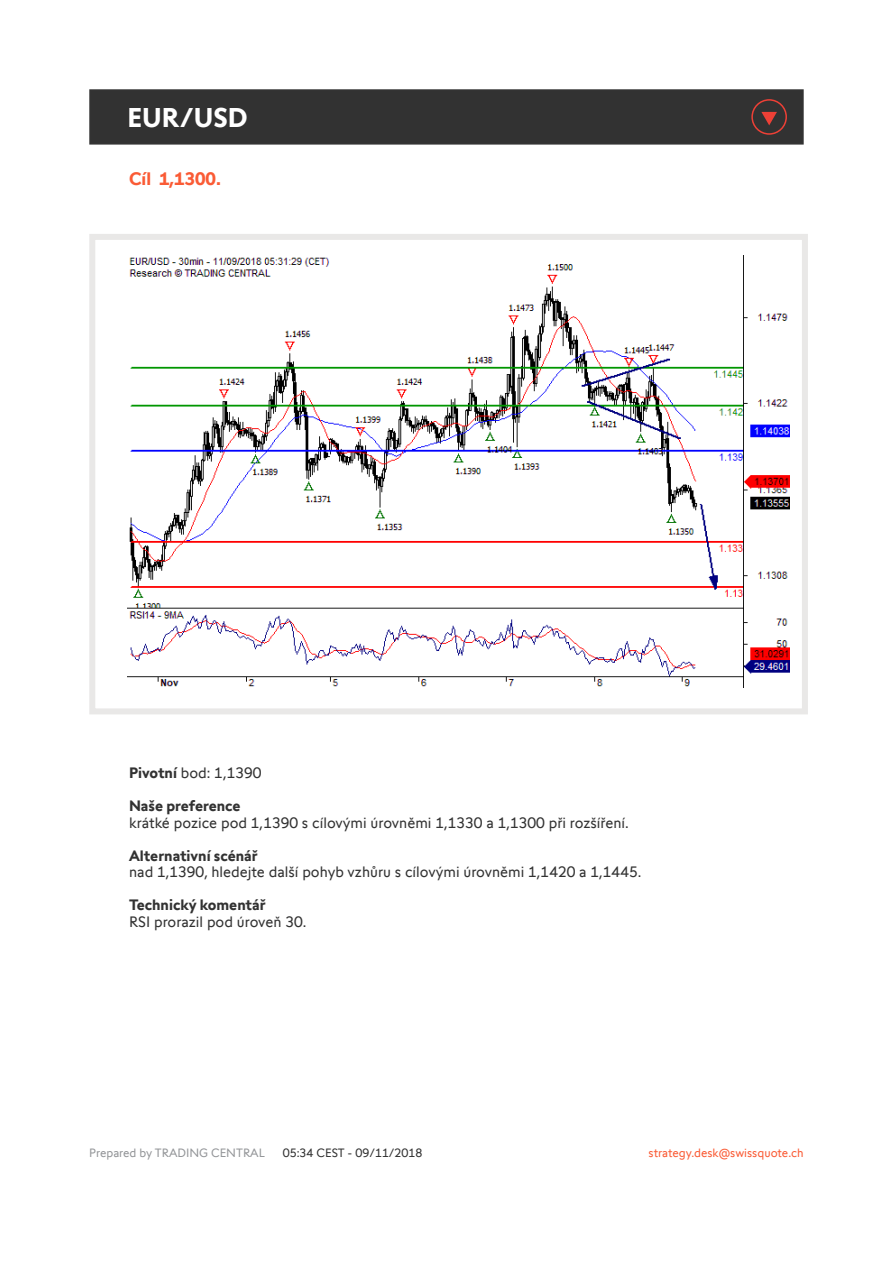
<style>
.page{position:relative;width:893px;height:1263px;background:#fff}
.page>*{position:absolute;margin:0;border:0;box-sizing:border-box;transform-origin:0 0}
.t1{font:700 27px "Swissquote CT";color:#fff}
.t2{font:700 18px "Swissquote CT";color:#fa5b35}
.t3{font:15px "Swissquote CT";color:#323232}
.t4{font:700 15px "Swissquote CT";color:#323232}
.t5{font:12px "Swissquote CT";color:#fa5b35}
.t6{font:12px "Swissquote CT";color:#939598}
.t7{font:12px "Swissquote CT";color:#323232}
.s1{font-weight:700}
</style>
<div class="page">
<div style="left:89px;top:234px;width:719px;height:480px;border:6px solid #e9e8e7"></div>
<div style="left:89px;top:89px;width:715px;height:56px;background:#323232;border:2px solid #323232"></div>
<img style="left:128px;top:255px;width:661px;height:432px">
<svg style="left:751px;top:99px;width:36px;height:36px"></svg>
<h1 class="t1" style="left:128px;top:101px;width:122px">EUR/USD</h1>
<p class="t2" style="left:129px;top:168px;width:93px">Cíl 1,1300.</p>
<p class="t3" style="left:129px;top:764px;width:134px"><span class="s1">Pivotní</span> bod: 1,1390</p>
<p class="t4" style="left:129px;top:797px;width:113px">Naše preference</p>
<p class="t3" style="left:129px;top:814px;width:501px">krátké pozice pod 1,1390 s cílovými úrovněmi 1,1330 a 1,1300 při rozšíření.</p>
<p class="t4" style="left:129px;top:846px;width:130px">Alternativní scénář</p>
<p class="t3" style="left:129px;top:863px;width:514px">nad 1,1390, hledejte další pohyb vzhůru s cílovými úrovněmi 1,1420 a 1,1445.</p>
<p class="t4" style="left:129px;top:896px;width:138px">Technický komentář</p>
<p class="t3" style="left:129px;top:913px;width:179px">RSI prorazil pod úroveň 30.</p>
<p class="t6" style="left:89px;top:1145px;width:177px">Prepared by TRADING CENTRAL</p>
<p class="t7" style="left:283px;top:1145px;width:141px">05:34 CEST - 09/11/2018</p>
<p class="t5" style="left:649px;top:1145px;width:157px">strategy.desk@swissquote.ch</p>
</div>
